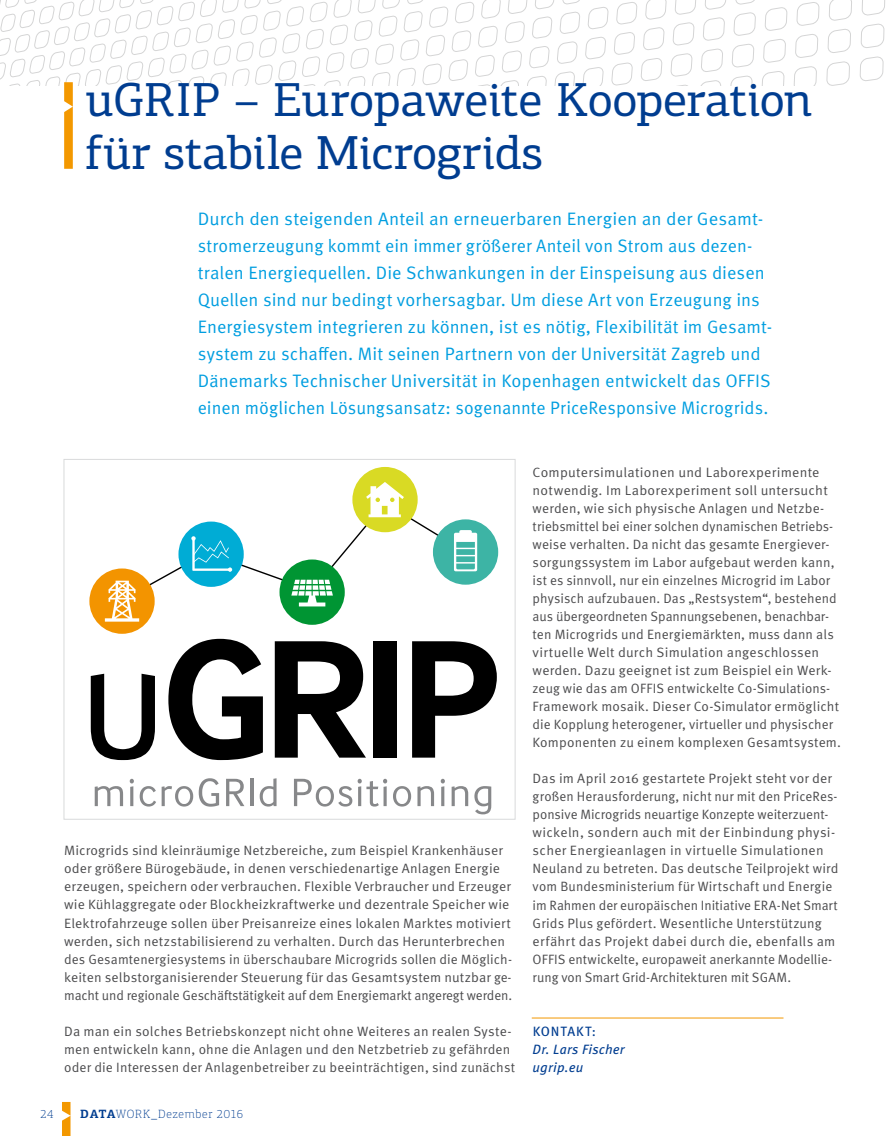
<style>
.page{position:relative;width:893px;height:1136px;background:#fff}
.page>*{position:absolute;margin:0;border:0;box-sizing:border-box;transform-origin:0 0}
.t1{font:48px/52.5px "PF Agora Slab Pro";letter-spacing:-.005em;color:#003d90}
.t2{font:18px/27px "Meta OT";letter-spacing:.005em;color:#009ee0}
.t3{font:13.5px/18px "Meta OT";letter-spacing:.01em;color:#4b4b4d}
.t4{font:italic 13.5px/18px "Meta OT";letter-spacing:.015em;color:#003d90}
.t5{font:13.5px "Meta OT";letter-spacing:.065em;color:#003d90}
.t6{font:100 12px "PF Agora Slab Pro";letter-spacing:.06em;color:#003d90}
.s1{font-weight:700}
.s2{font-family:"Meta OT";font-weight:400}
</style>
<div class="page">
<svg style="left:0;top:0;width:885px;height:85px"></svg>
<svg style="left:62px;top:1102px;width:9px;height:33px"></svg>
<svg style="left:64px;top:82px;width:9px;height:87px"></svg>
<svg style="left:95px;top:786px;width:28px;height:20px"></svg>
<svg style="left:130px;top:778px;width:4px;height:28px"></svg>
<svg style="left:140px;top:786px;width:16px;height:20px"></svg>
<svg style="left:162px;top:786px;width:31px;height:20px"></svg>
<svg style="left:199px;top:778px;width:20px;height:28px"></svg>
<svg style="left:226px;top:778px;width:18px;height:28px"></svg>
<hr style="left:250px;top:778px;width:3px;height:28px;background:#87888a">
<svg style="left:260px;top:778px;width:17px;height:28px"></svg>
<svg style="left:294px;top:778px;width:58px;height:28px"></svg>
<svg style="left:358px;top:778px;width:29px;height:28px"></svg>
<svg style="left:393px;top:786px;width:18px;height:20px"></svg>
<svg style="left:417px;top:786px;width:17px;height:20px"></svg>
<svg style="left:441px;top:778px;width:4px;height:28px"></svg>
<svg style="left:452px;top:786px;width:16px;height:20px"></svg>
<svg style="left:474px;top:786px;width:17px;height:28px"></svg>
<svg style="left:168px;top:638px;width:95px;height:122px"></svg>
<svg style="left:275px;top:641px;width:91px;height:116px"></svg>
<div style="left:373px;top:641px;width:23px;height:116px;background:#000"></div>
<svg style="left:412px;top:641px;width:85px;height:116px"></svg>
<svg style="left:91px;top:673px;width:64px;height:87px"></svg>
<div style="left:89px;top:568px;width:66px;height:65px;background:#f39400;border-radius:50%"></div>
<div style="left:352px;top:467px;width:66px;height:65px;background:#d9da24;border-radius:50%"></div>
<div style="left:433px;top:519px;width:65px;height:65px;background:#3db4a5;border-radius:50%"></div>
<svg style="left:105px;top:482px;width:372px;height:139px"></svg>
<hr style="left:532px;top:1017px;width:251px;height:1px;background:#f39800">
<h1 class="t1" style="left:86px;top:73px;width:728px">uGRIP – Europaweite Kooperation für stabile Microgrids</h1>
<p class="t2" style="left:198px;top:205px;width:576px">Durch den steigenden Anteil an erneuerbaren Energien an der Gesamt&shy;stromerzeugung kommt ein immer größerer Anteil von Strom aus dezen&shy;tralen Energiequellen. Die Schwankungen in der Einspeisung aus diesen Quellen sind nur bedingt vorhersagbar. Um diese Art von Erzeugung ins Energiesystem integrieren zu können, ist es nötig, Flexibilität im Gesamt&shy;system zu schaffen. Mit seinen Partnern von der Universität Zagreb und Dänemarks Technischer Universität in Kopenhagen entwickelt das OFFIS einen möglichen Lösungsansatz: sogenannte PriceResponsive Microgrids.</p>
<p class="t3" style="left:64px;top:841px;width:450px">Microgrids sind kleinräumige Netzbereiche, zum Beispiel Krankenhäuser oder größere Bürogebäude, in denen verschiedenartige Anlagen Energie erzeugen, speichern oder verbrauchen. Flexible Verbraucher und Erzeuger wie Kühlaggregate oder Blockheizkraftwerke und dezentrale Speicher wie Elektrofahrzeuge sollen über Preisanreize eines lokalen Marktes motiviert werden, sich netzstabilisierend zu verhalten. Durch das Herunterbrechen des Gesamtenergiesystems in überschaubare Microgrids sollen die Möglich&shy;keiten selbstorganisierender Steuerung für das Gesamtsystem nutzbar ge&shy;macht und regionale Geschäftstätigkeit auf dem Energiemarkt angeregt werden.</p>
<p class="t3" style="left:64px;top:1021px;width:452px">Da man ein solches Betriebskonzept nicht ohne Weiteres an realen Syste&shy;men entwickeln kann, ohne die Anlagen und den Netzbetrieb zu gefährden oder die Interessen der Anlagenbetreiber zu beeinträchtigen, sind zunächst</p>
<p class="t6" style="left:41px;top:1107px;width:14px">24</p>
<p class="t6" style="left:80px;top:1107px;width:164px"><span class="s1">DATA</span>WORK<span class="s2">_</span>Dezember 2016</p>
<p class="t3" style="left:533px;top:463px;width:310px">Computersimulationen und Laborexperimente notwendig. Im Laborexperiment soll untersucht werden, wie sich physische Anlagen und Netzbe&shy;triebsmittel bei einer solchen dynamischen Betriebs&shy;weise verhalten. Da nicht das gesamte Energiever&shy;sorgungssystem im Labor aufgebaut werden kann, ist es sinnvoll, nur ein einzelnes Microgrid im Labor physisch aufzubauen. Das „Restsystem“, bestehend aus übergeordneten Spannungsebenen, benachbar&shy;ten Microgrids und Energiemärkten, muss dann als virtuelle Welt durch Simulation angeschlossen werden. Dazu geeignet ist zum Beispiel ein Werk&shy;zeug wie das am OFFIS entwickelte Co-Simulations-Framework mosaik. Dieser Co-Simulator ermöglicht die Kopplung heterogener, virtueller und physischer Komponenten zu einem komplexen Gesamtsystem.</p>
<p class="t3" style="left:533px;top:769px;width:307px">Das im April 2016 gestartete Projekt steht vor der großen Herausforderung, nicht nur mit den PriceRes&shy;ponsive Microgrids neuartige Konzepte weiterzuent&shy;wickeln, sondern auch mit der Einbindung physi&shy;scher Energieanlagen in virtuelle Simulationen Neuland zu betreten. Das deutsche Teilprojekt wird vom Bundesministerium für Wirtschaft und Energie im Rahmen der europäischen Initiative ERA-Net Smart Grids Plus gefördert. Wesentliche Unterstützung erfährt das Projekt dabei durch die, ebenfalls am OFFIS entwickelte, europaweit anerkannte Modellie&shy;rung von Smart Grid-Architekturen mit SGAM.</p>
<p class="t5" style="left:533px;top:1022px;width:65px">KONTAKT:</p>
<p class="t4" style="left:533px;top:1039px;width:94px">Dr. Lars Fischer ugrip.eu</p>
</div>
